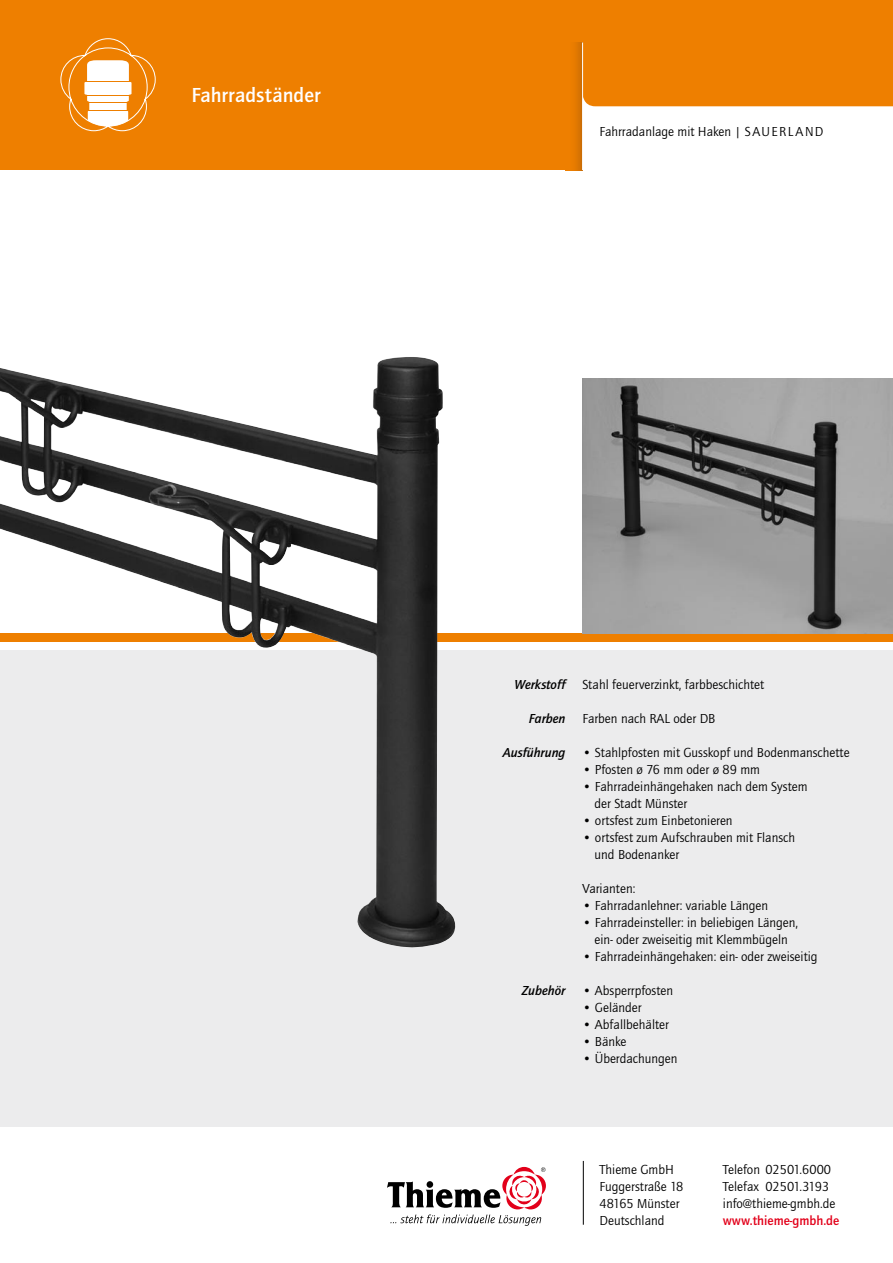
<style>
.page{position:relative;width:893px;height:1263px;background:#fff}
.page>*{position:absolute;margin:0;border:0;box-sizing:border-box;transform-origin:0 0}
.t1{font:700 21px "Quay Itc T";letter-spacing:.005em;color:#fff}
.t2{font:13.5px/17px "Quay Itc T";color:#000}
.t3{font:italic 700 13.5px "Quay Itc T";color:#000}
.t4{font:700 13.5px "Quay Itc T";color:#e2001a}
</style>
<div class="page">
<div style="left:0;top:0;width:583px;height:170px;background:#ee7f00"></div>
<div style="left:583px;top:0;width:310px;height:106px;background:#ee7f00"></div>
<div style="left:0;top:651px;width:893px;height:476px;background:#ececed"></div>
<svg style="left:576px;top:43px;width:6px;height:127px"></svg>
<div style="left:0;top:634px;width:893px;height:8px;background:#ee7f00"></div>
<img style="left:583px;top:378px;width:310px;height:256px">
<hr style="left:582px;top:43px;width:1px;height:127px;background:#fff">
<svg style="left:387px;top:1167px;width:159px;height:59px"></svg>
<hr style="left:583px;top:1161px;width:1px;height:64px;background:#000">
<img style="left:0;top:357px;width:455px;height:591px">
<svg style="left:60px;top:38px;width:96px;height:93px"></svg>
<hr style="left:80px;top:81px;width:56px;height:1px;background:#ee7f00">
<hr style="left:80px;top:95px;width:56px;height:1px;background:#ee7f00">
<hr style="left:80px;top:102px;width:56px;height:1px;background:#ee7f00">
<hr style="left:79px;top:110px;width:56px;height:1px;background:#ee7f00">
<h1 class="t1" style="left:191px;top:83px;width:131px">Fahrradständer</h1>
<p class="t2" style="left:600px;top:123px;width:225px">Fahrradanlage mit Haken | SAUERL AND</p>
<p class="t3" style="left:515px;top:676px;width:52px">Werkstoff</p>
<p class="t3" style="left:529px;top:710px;width:38px">Farben</p>
<p class="t3" style="left:503px;top:744px;width:64px">Ausführung</p>
<p class="t3" style="left:522px;top:983px;width:45px">Zubehör</p>
<p class="t2" style="left:583px;top:676px;width:183px">Stahl feuerverzinkt, farbbeschichtet</p>
<p class="t2" style="left:583px;top:710px;width:134px">Farben nach RAL oder DB</p>
<p class="t2" style="left:583px;top:744px;width:269px">• Stahlpfosten mit Gusskopf und Bodenmanschette</p>
<p class="t2" style="left:583px;top:761px;width:179px">• Pfosten ø 76 mm oder ø 89 mm</p>
<p class="t2" style="left:595px;top:778px;width:215px;text-indent:-12px">• Fahrradeinhängehaken nach dem System der Stadt Münster</p>
<p class="t2" style="left:583px;top:812px;width:152px">• ortsfest zum Einbetonieren</p>
<p class="t2" style="left:595px;top:829px;width:202px;text-indent:-12px">• ortsfest zum Aufschrauben mit Flansch und Bodenanker</p>
<p class="t2" style="left:583px;top:880px;width:54px">Varianten:</p>
<p class="t2" style="left:583px;top:897px;width:187px">• Fahrradanlehner: variable Längen</p>
<p class="t2" style="left:583px;top:914px;width:217px;text-align:center">• Fahrradeinsteller: in beliebigen Längen, ein- oder zweiseitig mit Klemmbügeln</p>
<p class="t2" style="left:583px;top:948px;width:236px">• Fahrradeinhängehaken: ein- oder zweiseitig</p>
<p class="t2" style="left:583px;top:982px;width:92px">• Absperrpfosten</p>
<p class="t2" style="left:583px;top:999px;width:61px">• Geländer</p>
<p class="t2" style="left:583px;top:1016px;width:88px">• Abfallbehälter</p>
<p class="t2" style="left:583px;top:1033px;width:46px">• Bänke</p>
<p class="t2" style="left:583px;top:1050px;width:96px">• Überdachungen</p>
<p class="t2" style="left:600px;top:1160px;width:85px">Thieme GmbH<br>Fuggerstraße 18<br>48165 Münster<br>Deutschland</p>
<p class="t2" style="left:723px;top:1160px;width:114px">Telefon 02501.6000<br>Telefax 02501.3193 info@thieme-gmbh.de</p>
<p class="t4" style="left:723px;top:1212px;width:118px">www.thieme-gmbh.de</p>
</div>
